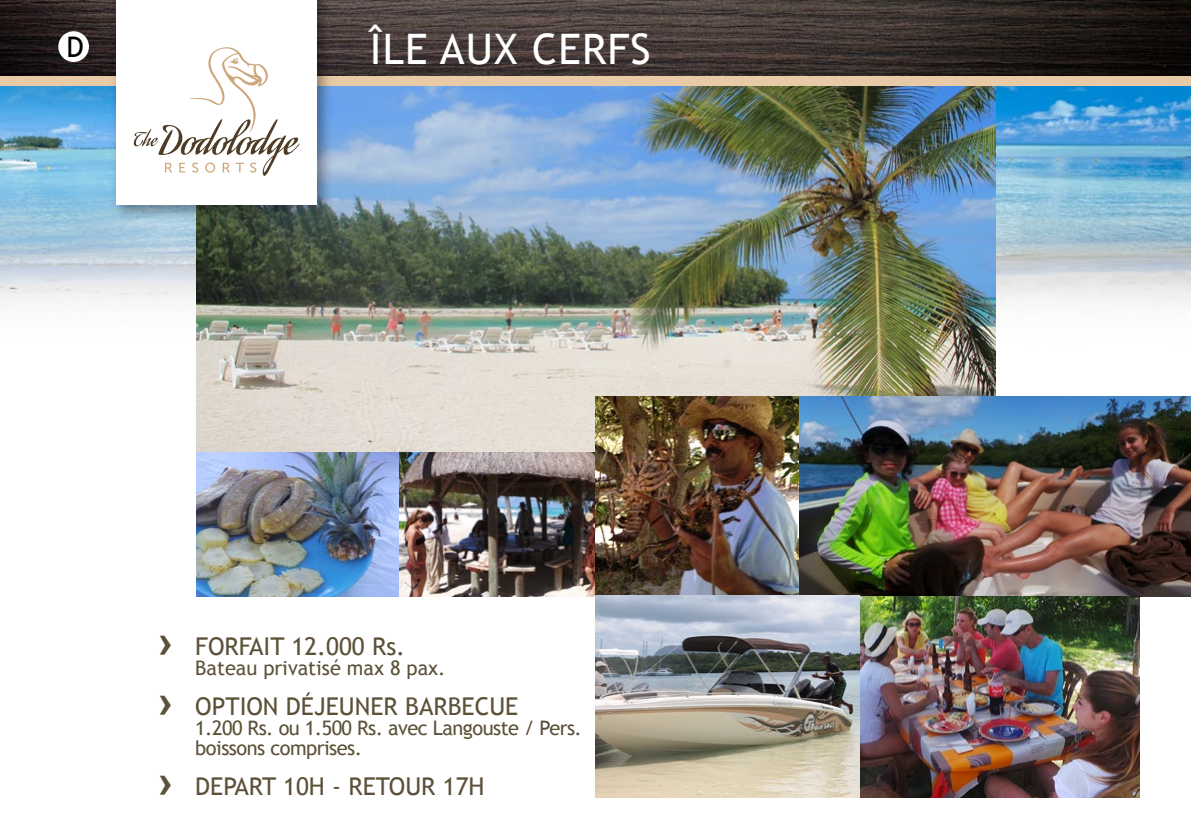
<style>
.page{position:relative;width:1191px;height:840px;background:#fff}
.page>*{position:absolute;margin:0;border:0;box-sizing:border-box;transform-origin:0 0}
.t1{font:42px "Trebuchet MS";letter-spacing:.025em;color:#fff}
.t2{font:700 41.8px/60.4px "Arial";color:#5c5138}
.t3{font:28.4px "Trebuchet MS";color:#000}
.t4{font:24.4px "Trebuchet MS";color:#5c5138}
.t5{font:20px/20px "Trebuchet MS";letter-spacing:-.025em;color:#5c5138}
.t6{font:20px "Trebuchet MS";color:#5c5138}
</style>
<div class="page">
<img style="left:995px;top:86px;width:196px;height:272px">
<img style="left:0;top:86px;width:196px;height:219px">
<img style="left:196px;top:86px;width:799px;height:366px">
<img style="left:595px;top:396px;width:596px;height:200px">
<img style="left:398px;top:452px;width:201px;height:144px">
<img style="left:859px;top:596px;width:280px;height:201px">
<img style="left:196px;top:452px;width:202px;height:144px">
<img style="left:595px;top:595px;width:264px;height:202px">
<img style="left:0;top:0;width:1191px;height:86px">
<div style="left:0;top:76px;width:1191px;height:9px;background:#e8caa6"></div>
<img style="left:104px;top:0;width:236px;height:227px">
<div style="left:116px;top:0;width:201px;height:204px;background:#fff"></div>
<svg style="left:134px;top:47px;width:165px;height:129px"></svg>
<div style="left:58px;top:31px;width:31px;height:31px;background:#fff;border-radius:50%"></div>
<p class="t3" style="left:66px;top:30px;width:19px">D</p>
<h1 class="t1" style="left:370px;top:25px;width:282px">ÎLE AUX CERFS</h1>
<h2 class="t2" style="left:159px;top:612px;width:15px">› ›</h2>
<h2 class="t2" style="left:159px;top:752px;width:15px">›</h2>
<p class="t4" style="left:195px;top:631px;width:211px">FORFAIT 12.000 Rs.</p>
<p class="t6" style="left:195px;top:655px;width:252px">Bateau privatisé max 8 pax.</p>
<p class="t4" style="left:195px;top:691px;width:324px">OPTION DÉJEUNER BARBECUE</p>
<p class="t5" style="left:195px;top:717px;width:388px">1.200 Rs. ou 1.500 Rs. avec Langouste / Pers. boissons comprises.</p>
<p class="t4" style="left:195px;top:771px;width:291px">DEPART 10H - RETOUR 17H</p>
</div>
